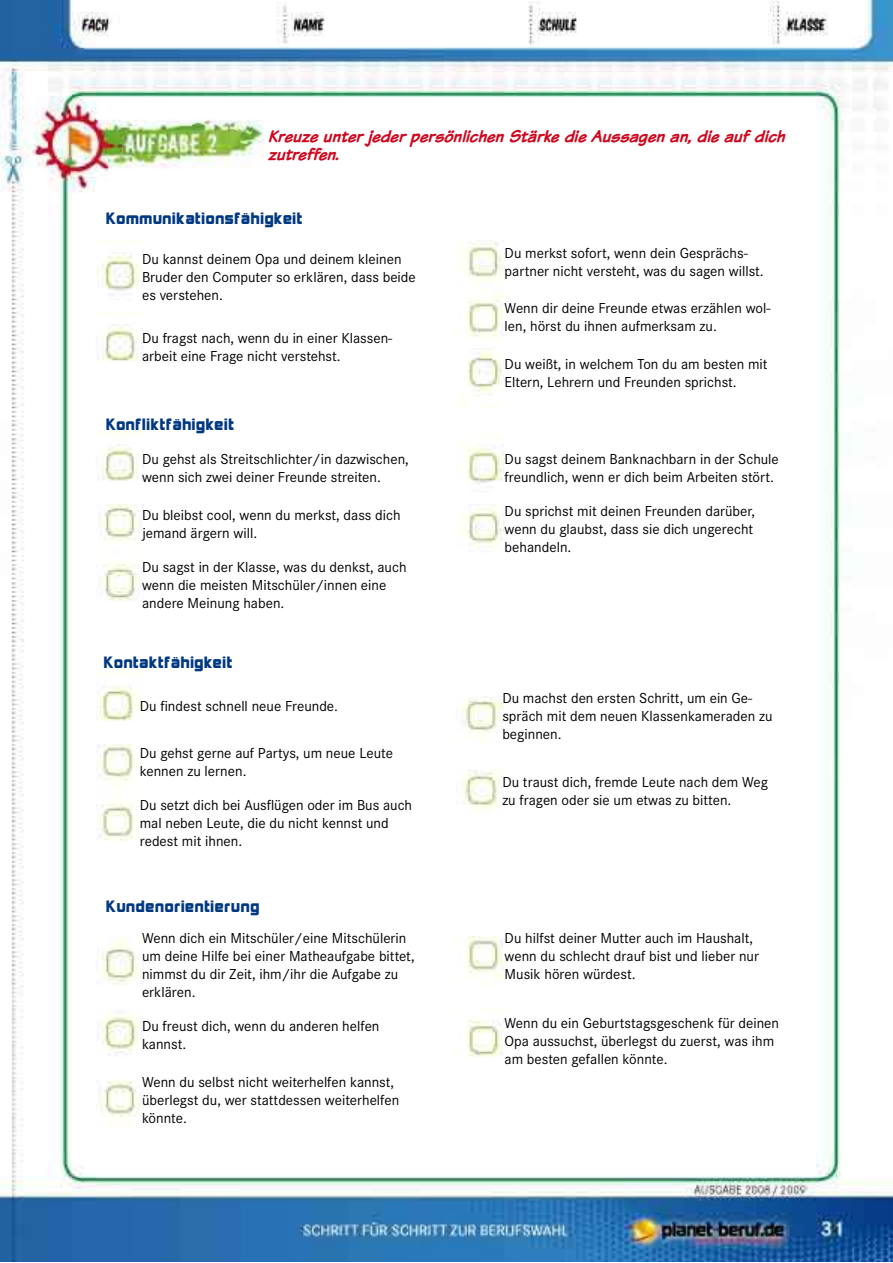
<style>
.page{position:relative;width:893px;height:1263px;background:#fff}
.page>*{position:absolute;margin:0;border:0;box-sizing:border-box;transform-origin:0 0}
.t1{font:italic 700 18px/18px "Komika Text";letter-spacing:.01em;color:#cd071e}
.t2{font:15px/18px "Corporate S";color:#000}
.t3{font:15px "Kimberley";letter-spacing:.05em;color:#003882}
</style>
<div class="page">
<img style="left:0;top:0;width:892px;height:1262px">
<p class="t1" style="left:268px;top:126px;width:518px">Kreuze unter jeder persönlichen Stärke die Aussagen an, die auf dich zutreffen.</p>
<p class="t3" style="left:106px;top:210px;width:197px">Kommunikationsfähigkeit</p>
<p class="t2" style="left:142px;top:250px;width:275px">Du kannst deinem Opa und deinem kleinen<br>Bruder den Computer so erklären, dass beide es verstehen.</p>
<p class="t2" style="left:142px;top:329px;width:252px">Du fragst nach, wenn du in einer Klassen&shy;arbeit eine Frage nicht verstehst.</p>
<p class="t3" style="left:106px;top:416px;width:129px">Konfliktfähigkeit</p>
<p class="t2" style="left:142px;top:450px;width:268px">Du gehst als Streitschlichter/in dazwischen, wenn sich zwei deiner Freunde streiten.</p>
<p class="t2" style="left:142px;top:506px;width:260px">Du bleibst cool, wenn du merkst, dass dich jemand ärgern will.</p>
<p class="t2" style="left:142px;top:558px;width:266px">Du sagst in der Klasse, was du denkst, auch wenn die meisten M itschüler/innen eine andere Meinung haben.</p>
<p class="t3" style="left:104px;top:654px;width:130px">Kontaktfähigkeit</p>
<p class="t2" style="left:140px;top:697px;width:200px">Du findest schnell neue Freunde.</p>
<p class="t2" style="left:140px;top:744px;width:255px">Du gehst gerne auf Partys, um neue Leute kennen zu lernen.</p>
<p class="t2" style="left:140px;top:796px;width:274px">Du setzt dich bei Ausflügen oder im Bus auch mal neben Leute, die du nicht kennst und redest mit ihnen.</p>
<p class="t3" style="left:106px;top:898px;width:155px">Kundenorientierung</p>
<p class="t2" style="left:142px;top:929px;width:274px">Wenn dich ein M itschüler/eine M itschülerin um deine H ilfe bei einer Matheaufgabe bittet, nimmst du dir Zeit, ihm/ihr die Aufgabe zu erklären.</p>
<p class="t2" style="left:142px;top:1017px;width:239px">Du freust dich, wenn du anderen helfen kannst.</p>
<p class="t2" style="left:142px;top:1073px;width:259px">Wenn du selbst nicht weiterhelfen kannst, überlegst du, wer stattdessen weiterhelfen könnte.</p>
<p class="t2" style="left:505px;top:244px;width:261px">Du merkst sofort, wenn dein Gesprächs&shy;partner nicht versteht, was du sagen willst.</p>
<p class="t2" style="left:505px;top:299px;width:267px">Wenn dir deine Freunde etwas erzählen wol&shy;len, hörst du ihnen aufmerksam zu.</p>
<p class="t2" style="left:505px;top:355px;width:264px">Du weißt, in welchem Ton du am besten mit<br>Eltern, Lehrern und Freunden sprichst.</p>
<p class="t2" style="left:505px;top:450px;width:276px">Du sagst deinem Banknachbarn in der Schule freundlich, wenn er dich beim Arbeiten stört.</p>
<p class="t2" style="left:505px;top:503px;width:252px">Du sprichst mit deinen Freunden darüber, wenn du glaubst, dass sie dich ungerecht behandeln.</p>
<p class="t2" style="left:502px;top:689px;width:272px">Du machst den ersten Schritt, um ein Ge&shy;spräch mit dem neuen Klassenkameraden zu beginnen.</p>
<p class="t2" style="left:502px;top:774px;width:267px">Du traust dich, fremde Leute nach dem Weg zu fragen oder sie um etwas zu bitten.</p>
<p class="t2" style="left:505px;top:929px;width:256px">Du hilfst deiner M utter auch im Haushalt, wenn du schlecht drauf bist und lieber nur<br>M usik hören würdest.</p>
<p class="t2" style="left:505px;top:1014px;width:276px">Wenn du ein Geburtstagsgeschenk für deinen<br>Opa aussuchst, überlegst du zuerst, was ihm am besten gefallen könnte.</p>
</div>
